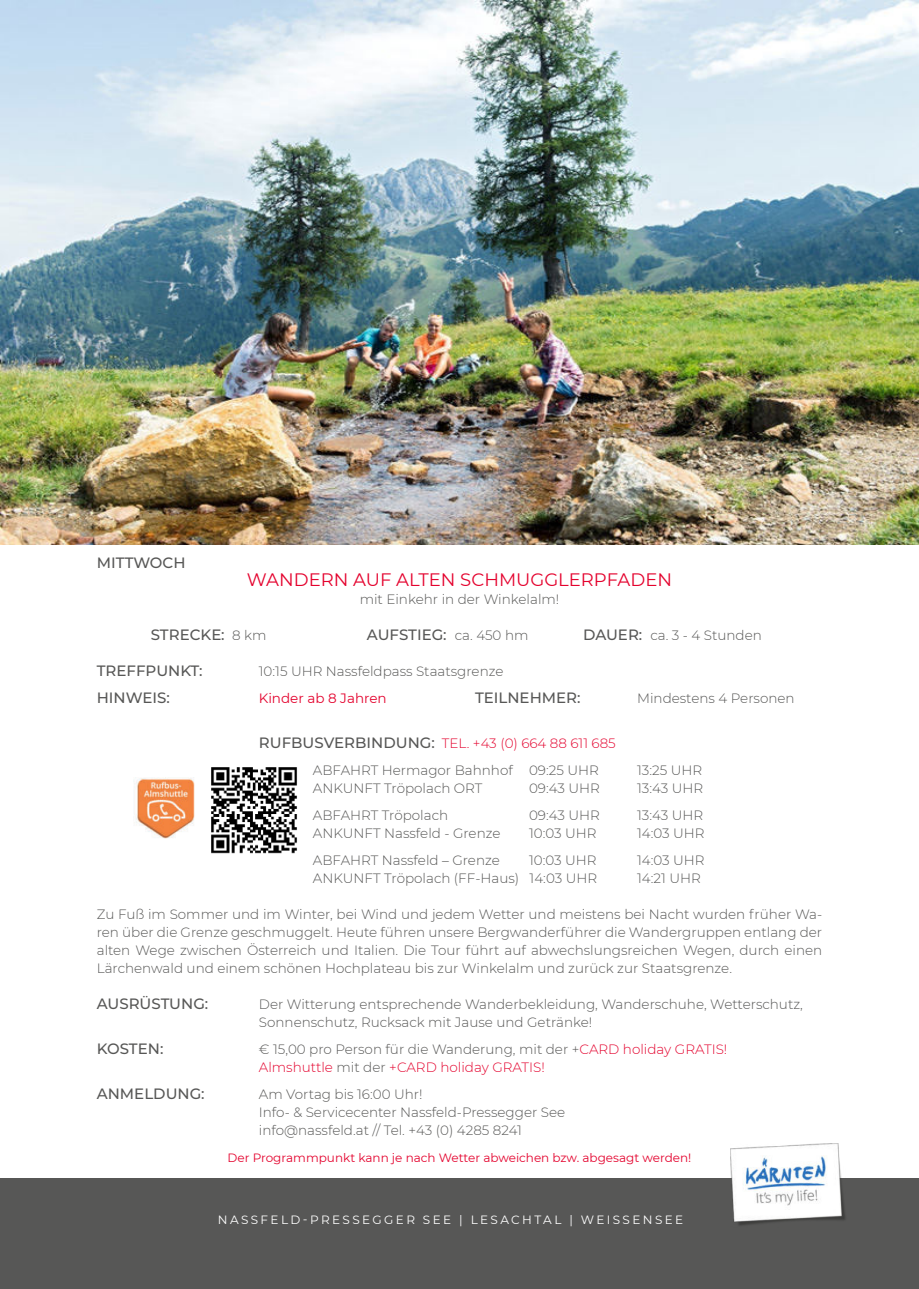
<style>
.page{position:relative;width:919px;height:1289px;background:#fff}
.page>*{position:absolute;margin:0;border:0;box-sizing:border-box;transform-origin:0 0}
.t1{font:18px "Montserrat";color:#e4032e}
.t2{font:500 15px "Montserrat";color:#575756}
.t3{font:300 13.5px/18px "Montserrat";color:#575756}
.t4{font:300 13.5px/18px "Montserrat";color:#e4032e}
.t5{font:13.5px "Montserrat";color:#e4032e}
.t6{font:12px "Montserrat";color:#e4032e}
.t7{font:12px "Montserrat";letter-spacing:.2em;color:#fff}
.s1{font-weight:300;font-size:13.5px}
.s2{font-weight:500;font-size:15px}
.s3{color:#e4032e}
.s4{color:#575756}
</style>
<div class="page">
<div style="left:0;top:1178px;width:918px;height:110px;background:#575756"></div>
<img style="left:133px;top:767px;width:164px;height:87px">
<img style="left:1px;top:1px;width:917px;height:543px">
<img style="left:730px;top:1143px;width:115px;height:82px">
<p class="t2" style="left:97px;top:554px;width:90px">MITTWOCH</p>
<h1 class="t1" style="left:247px;top:567px;width:426px">WANDERN AUF ALTEN SCHMUGGLERPFADEN</h1>
<p class="t3" style="left:359px;top:590px;width:201px">mit Einkehr in der Winkelalm!</p>
<p class="t2" style="left:151px;top:626px;width:117px">STRECKE: <span class="s1">8 km</span></p>
<p class="t2" style="left:367px;top:626px;width:163px">AUFSTIEG: <span class="s1">ca. 450 hm</span></p>
<p class="t3" style="left:583px;top:626px;width:180px"><span class="s2">DAUER:</span> ca. 3 - 4 Stunden</p>
<p class="t2" style="left:97px;top:662px;width:107px">TREFFPUNKT:</p>
<p class="t3" style="left:259px;top:662px;width:246px">10:15 UHR Nassfeldpass Staatsgrenze</p>
<p class="t2" style="left:97px;top:689px;width:74px">HINWEIS:</p>
<p class="t5" style="left:259px;top:688px;width:129px">Kinder ab 8 Jahren</p>
<p class="t2" style="left:475px;top:689px;width:107px">TEILNEHMER:</p>
<p class="t3" style="left:637px;top:689px;width:159px">Mindestens 4 Personen</p>
<p class="t3" style="left:313px;top:730px;width:304px;line-height:27px;text-indent:-54px"><span class="s2">RUFBUSVERBINDUNG:</span> <span class="s3">TEL. +43 (0) 664 88 611 685<br></span>ABFAHRT Hermagor Bahnhof 09:25 UHR</p>
<p class="t3" style="left:637px;top:761px;width:67px">13:25 UHR</p>
<p class="t3" style="left:313px;top:779px;width:171px">ANKUNFT Tröpolach ORT</p>
<p class="t3" style="left:529px;top:779px;width:72px">09:43 UHR</p>
<p class="t3" style="left:637px;top:779px;width:68px">13:43 UHR</p>
<p class="t3" style="left:313px;top:806px;width:137px">ABFAHRT Tröpolach</p>
<p class="t3" style="left:529px;top:806px;width:72px">09:43 UHR</p>
<p class="t3" style="left:637px;top:806px;width:68px">13:43 UHR</p>
<p class="t3" style="left:313px;top:824px;width:189px">ANKUNFT Nassfeld - Grenze</p>
<p class="t3" style="left:529px;top:824px;width:69px">10:03 UHR</p>
<p class="t3" style="left:637px;top:824px;width:69px">14:03 UHR</p>
<p class="t3" style="left:313px;top:851px;width:188px">ABFAHRT Nassfeld – Grenze</p>
<p class="t3" style="left:529px;top:851px;width:69px">10:03 UHR</p>
<p class="t3" style="left:637px;top:851px;width:69px">14:03 UHR</p>
<p class="t3" style="left:313px;top:869px;width:286px">ANKUNFT Tröpolach (FF-Haus) 14:03 UHR</p>
<p class="t3" style="left:637px;top:869px;width:65px">14:21 UHR</p>
<p class="t3" style="left:97px;top:905px;width:727px;text-align:justify">Zu Fuß im Sommer und im Winter, bei Wind und jedem Wetter und meistens bei Nacht wurden früher Wa&shy;ren über die Grenze geschmuggelt. Heute führen unsere Bergwanderführer die Wandergruppen entlang der alten Wege zwischen Österreich und Italien. Die Tour führt auf abwechslungsreichen Wegen, durch einen Lärchenwald und einem schönen Hochplateau bis zur Winkelalm und zurück zur Staatsgrenze.</p>
<p class="t2" style="left:97px;top:995px;width:113px">AUSRÜSTUNG:</p>
<p class="t3" style="left:259px;top:995px;width:545px">Der Witterung entsprechende Wanderbekleidung, Wanderschuhe, Wetterschutz,<br>Sonnenschutz, Rucksack mit Jause und Getränke!</p>
<p class="t2" style="left:97px;top:1040px;width:68px">KOSTEN:</p>
<p class="t4" style="left:259px;top:1040px;width:470px"><span class="s4">€ 15,00 pro Person für die Wanderung, mit der +</span>CARD holiday GRATIS!<br>Almshuttle <span class="s4">mit der</span> +CARD holiday GRATIS!</p>
<p class="t2" style="left:97px;top:1085px;width:109px">ANMELDUNG:</p>
<p class="t3" style="left:259px;top:1085px;width:308px">Am Vortag bis 16:00 Uhr!<br>Info- &amp; Servicecenter Nassfeld-Pressegger See info@nassfeld.at // Tel. +43 (0) 4285 8241</p>
<p class="t6" style="left:227px;top:1149px;width:465px">Der Programmpunkt kann je nach Wetter abweichen bzw. abgesagt werden!</p>
<p class="t7" style="left:218px;top:1211px;width:467px">NASSFELD-PRESSEGGER SEE | LESACHTAL | WEISSENSEE</p>
</div>
